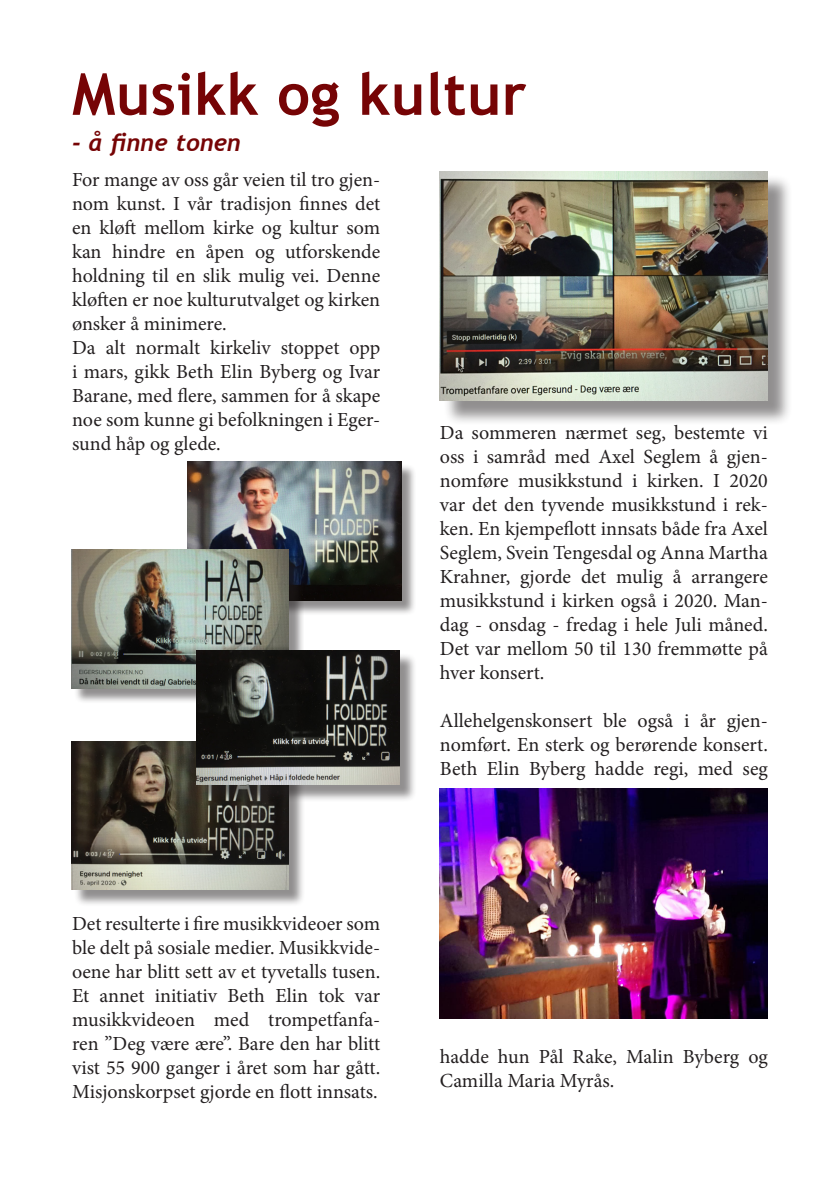
<style>
.page{position:relative;width:840px;height:1191px;background:#fff}
.page>*{position:absolute;margin:0;border:0;box-sizing:border-box;transform-origin:0 0}
.t1{font:700 58px "Trebuchet MS";letter-spacing:.01em;color:#760405}
.t2{font:italic 700 24px "Trebuchet";letter-spacing:.01em;color:#760405}
.t3{font:20px/24px "Minion Pro";color:#231f20;text-align:justify}
</style>
<div class="page">
<div style="left:190px;top:464px;width:226px;height:152px;background:#231f20;opacity:.5"></div>
<img style="left:188px;top:462px;width:213px;height:138px">
<div style="left:74px;top:552px;width:230px;height:152px;background:#231f20;opacity:.5"></div>
<img style="left:72px;top:550px;width:216px;height:138px">
<div style="left:74px;top:744px;width:231px;height:163px;background:#231f20;opacity:.5"></div>
<img style="left:71px;top:742px;width:217px;height:147px">
<div style="left:198px;top:652px;width:219px;height:149px;background:#231f20;opacity:.5"></div>
<img style="left:196px;top:650px;width:203px;height:134px">
<img style="left:439px;top:788px;width:328px;height:230px">
<div style="left:442px;top:174px;width:350px;height:252px;background:#231f20;opacity:.5"></div>
<img style="left:439px;top:171px;width:328px;height:230px">
<p class="t1" style="left:72px;top:58px;width:456px">Musikk og kultur</p>
<p class="t2" style="left:72px;top:128px;width:170px">- å finne tonen</p>
<p class="t3" style="left:72px;top:168px;width:309px">For mange av oss går veien til tro gjen&shy;nom kunst. I vår tradisjon finnes det en kløft mellom kirke og kultur som kan hindre en åpen og utforskende holdning til en slik mulig vei. Denne kløften er noe kulturutvalget og kirken ønsker å minimere.</p>
<p class="t3" style="left:72px;top:336px;width:309px">Da alt normalt kirkeliv stoppet opp i mars, gikk Beth Elin Byberg og Ivar Barane, med flere, sammen for å skape noe som kunne gi befolkningen i Eger&shy;sund håp og glede.</p>
<p class="t3" style="left:439px;top:421px;width:329px">Da sommeren nærmet seg, bestemte vi oss i samråd med Axel Seglem å gjen&shy;nomføre musikkstund i kirken. I 2020 var det den tyvende musikkstund i rek&shy;ken. En kjempeflott innsats både fra Axel Seglem, Svein Tengesdal og Anna Martha Krahner, gjorde det mulig å arrangere musikkstund i kirken også i 2020. Man&shy;dag - onsdag - fredag i hele Juli måned.<br>Det var mellom 50 til 130 fremmøtte på hver konsert.</p>
<p class="t3" style="left:439px;top:709px;width:329px">Allehelgenskonsert ble også i år gjen&shy;nomført. En sterk og berørende konsert.<br>Beth Elin Byberg hadde regi, med seg</p>
<p class="t3" style="left:72px;top:912px;width:309px">Det resulterte i fire musikkvideoer som ble delt på sosiale medier. Musikkvide&shy;oene har blitt sett av et tyvetalls tusen.<br>Et annet initiativ Beth Elin tok var musikkvideoen med trompetfanfa&shy;ren ”Deg være ære”. Bare den har blitt vist 55 900 ganger i året som har gått.<br>Misjonskorpset gjorde en flott innsats.</p>
<p class="t3" style="left:439px;top:1045px;width:329px">hadde hun Pål Rake, Malin Byberg og<br>Camilla Maria Myrås.</p>
</div>
